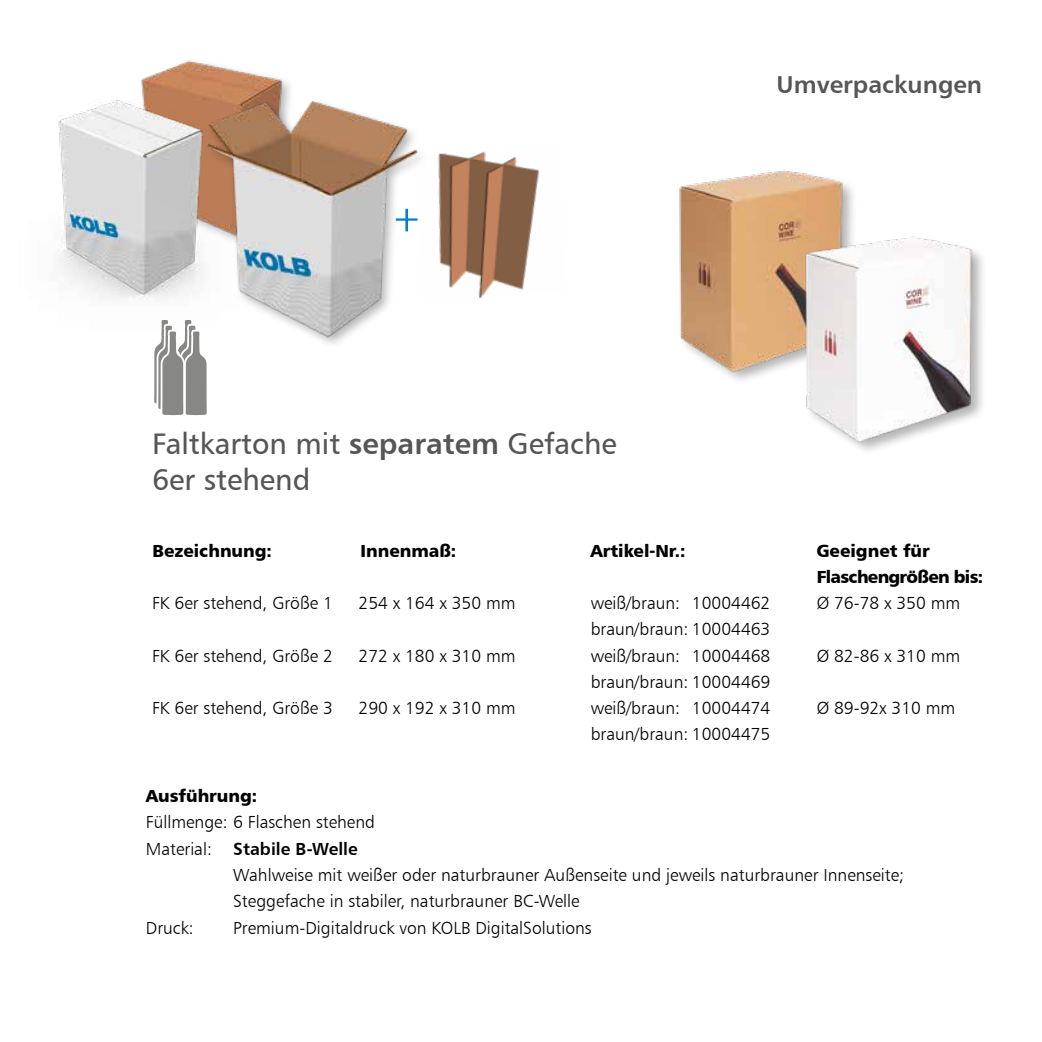
<style>
.page{position:relative;width:1042px;height:1042px;background:#fff}
.page>*{position:absolute;margin:0;border:0;box-sizing:border-box;transform-origin:0 0}
.t1{font:29.75px/35.7px "Humanist 777 BT Roman B";color:#565656}
.t2{font:24.5px "Humanist 777 BT Bold B";color:#565656}
.t3{font:17.5px/26.2px "Humanist 777 BT Light B";color:#000}
.t4{font:17.5px "Humanist 777 BT Black B";color:#000}
.t5{font:17.5px/26.2px "Humanist 777 BT Black B";letter-spacing:-.04em;color:#000}
.t6{font:17.5px "Humanist 777 BT Bold B";color:#000}
.s1{font-family:"Humanist 777 BT Bold B"}
.s2{font-family:"Humanist 777 BT Light B"}
</style>
<div class="page">
<img style="left:273px;top:78px;width:17px;height:20px">
<img style="left:484px;top:152px;width:55px;height:143px">
<svg style="left:154px;top:393px;width:53px;height:23px"></svg>
<img style="left:58px;top:60px;width:215px;height:238px">
<img style="left:139px;top:102px;width:345px;height:291px">
<img style="left:679px;top:170px;width:174px;height:208px">
<img style="left:733px;top:218px;width:250px;height:233px">
<h2 class="t2" style="left:776px;top:69px;width:207px">Umverpackungen</h2>
<h1 class="t1" style="left:152px;top:426px;width:466px">Faltkarton mit <span class="s1">separatem</span> Gefache<br>6er stehend</h1>
<p class="t4" style="left:152px;top:539px;width:121px">Bezeichnung:</p>
<p class="t3" style="left:152px;top:589px;width:182px">FK 6er stehend, Größe 1</p>
<p class="t3" style="left:152px;top:642px;width:182px">FK 6er stehend, Größe 2</p>
<p class="t3" style="left:152px;top:694px;width:182px">FK 6er stehend, Größe 3</p>
<p class="t4" style="left:360px;top:539px;width:97px">Innenmaß:</p>
<p class="t3" style="left:358px;top:589px;width:158px">254 x 164 x 350 mm</p>
<p class="t3" style="left:358px;top:642px;width:158px">272 x 180 x 310 mm</p>
<p class="t3" style="left:358px;top:694px;width:158px">290 x 192 x 310 mm</p>
<p class="t4" style="left:590px;top:539px;width:97px">Artikel-Nr.:</p>
<p class="t3" style="left:591px;top:589px;width:181px;text-align:justify">weiß/braun: 10004462 braun/braun: 10004463 weiß/braun: 10004468 braun/braun: 10004469 weiß/braun: 10004474 braun/braun: 10004475</p>
<p class="t5" style="left:816px;top:537px;width:168px">Geeignet für<br>Flaschengrößen bis:</p>
<p class="t3" style="left:816px;top:589px;width:145px">Ø 76-78 x 350 mm</p>
<p class="t3" style="left:816px;top:642px;width:145px">Ø 82-86 x 310 mm</p>
<p class="t3" style="left:816px;top:694px;width:140px">Ø 89-92x 310 mm</p>
<p class="t4" style="left:146px;top:785px;width:113px">Ausführung:</p>
<p class="t3" style="left:146px;top:809px;width:231px">Füllmenge: 6 Flaschen stehend</p>
<p class="t6" style="left:146px;top:837px;width:213px"><span class="s2">Material:</span> Stabile B-Welle</p>
<p class="t3" style="left:233px;top:861px;width:672px">Wahlweise mit weißer oder naturbrauner Außenseite und jeweils naturbrauner Innenseite;<br>Steggefache in stabiler, naturbrauner BC-Welle</p>
<p class="t3" style="left:146px;top:914px;width:49px">Druck:</p>
<p class="t3" style="left:233px;top:914px;width:360px">Premium-Digitaldruck von KOLB DigitalSolutions</p>
</div>
